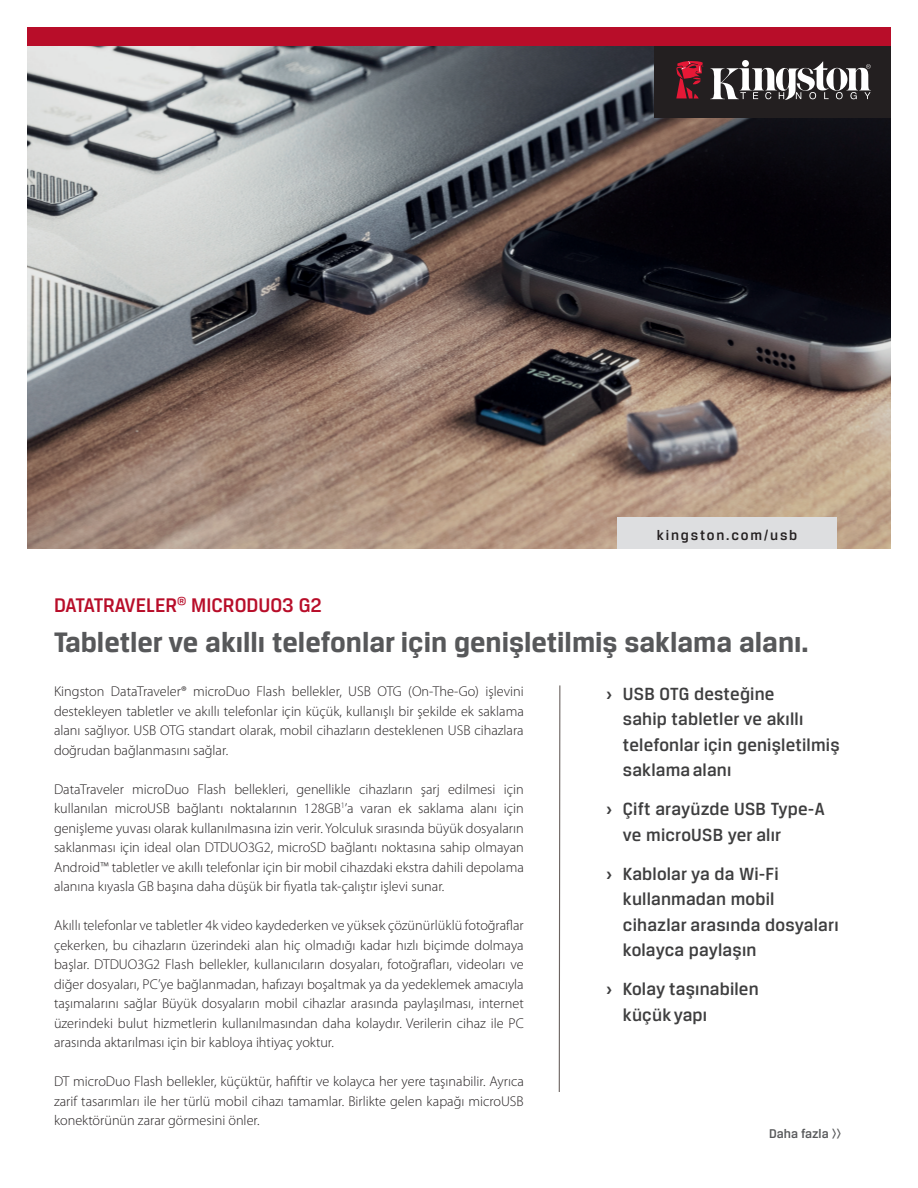
<style>
.page{position:relative;width:918px;height:1188px;background:#fff}
.page>*{position:absolute;margin:0;border:0;box-sizing:border-box;transform-origin:0 0}
.t1{font:700 30px "Breuer Text";color:#57585a}
.t2{font:500 21px "Breuer Text";color:#b80d29}
.t3{font:500 18.75px/25.5px "Breuer Text";letter-spacing:.01em;color:#3e3e3f}
.t4{font:500 15px "Breuer Text";letter-spacing:.12em;color:#231f20}
.t5{font:300 14.25px/19.5px "Myriad Pro";color:#231f20;text-align:justify}
.t6{font:500 13.5px "Breuer Text";color:#57585a}
.s1{font-weight:700}
</style>
<div class="page">
<img style="left:27px;top:46px;width:864px;height:503px">
<div style="left:617px;top:517px;width:220px;height:32px;background:#dddee0"></div>
<div style="left:27px;top:27px;width:864px;height:19px;background:#b80d29"></div>
<div style="left:655px;top:46px;width:236px;height:71px;background:#231f20"></div>
<svg style="left:710px;top:61px;width:161px;height:39px"></svg>
<svg style="left:676px;top:61px;width:28px;height:38px"></svg>
<svg style="left:558px;top:685px;width:3px;height:407px"></svg>
<h2 class="t2" style="left:54px;top:594px;width:269px">DATATRAVELER<sup>®</sup> MICRODUO3 G2</h2>
<p class="t4" style="left:657px;top:526px;width:142px">kingston.com/usb</p>
<h1 class="t1" style="left:54px;top:625px;width:756px">Tabletler ve akıllı telefonlar için genişletilmiş saklama alanı.</h1>
<p class="t5" style="left:54px;top:682px;width:471px">Kingston DataTraveler® microDuo Flash bellekler, USB OTG (On-The-Go) işlevini destekleyen tabletler ve akıllı telefonlar için küçük, kullanışlı bir şekilde ek saklama alanı sağlıyor. USB OTG standart olarak, mobil cihazların desteklenen USB cihazlara doğrudan bağlanmasını sağlar.</p>
<p class="t5" style="left:54px;top:779px;width:471px">DataTraveler microDuo Flash bellekleri, genellikle cihazların şarj edilmesi için kullanılan microUSB bağlantı noktalarının 128GB<sup>1</sup>’a varan ek saklama alanı için genişleme yuvası olarak kullanılmasına izin verir. Yolculuk sırasında büyük dosyaların saklanması için ideal olan DTDUO3G2, microSD bağlantı noktasına sahip olmayan Android™ tabletler ve akıllı telefonlar için bir mobil cihazdaki ekstra dahili depolama alanına kıyasla GB başına daha düşük bir fiyatla tak-çalıştır işlevi sunar.</p>
<p class="t5" style="left:54px;top:915px;width:471px">Akıllı telefonlar ve tabletler 4k video kaydederken ve yüksek çözünürlüklü fotoğraflar çekerken, bu cihazların üzerindeki alan hiç olmadığı kadar hızlı biçimde dolmaya başlar. DTDUO3G2 Flash bellekler, kullanıcıların dosyaları, fotoğrafları, videoları ve diğer dosyaları, PC’ye bağlanmadan, hafızayı boşaltmak ya da yedeklemek amacıyla taşımalarını sağlar Büyük dosyaların mobil cihazlar arasında paylaşılması, internet üzerindeki bulut hizmetlerin kullanılmasından daha kolaydır. Verilerin cihaz ile PC arasında aktarılması için bir kabloya ihtiyaç yoktur.</p>
<p class="t5" style="left:54px;top:1071px;width:471px">DT microDuo Flash bellekler, küçüktür, hafiftir ve kolayca her yere taşınabilir. Ayrıca zarif tasarımları ile her türlü mobil cihazı tamamlar. Birlikte gelen kapağı microUSB konektörünün zarar görmesini önler.</p>
<p class="t6" style="left:769px;top:1126px;width:74px">Daha fazla &gt;&gt;</p>
<h3 class="t3" style="left:623px;top:680px;width:218px;text-indent:-17px"><span class="s1">›</span> USB OTG desteğine<br>sahip tabletler ve akıllı telefonlar için genişletilmiş saklama alanı</h3>
<h3 class="t3" style="left:623px;top:796px;width:203px;text-indent:-17px"><span class="s1">›</span> Çift arayüzde USB Type-A ve microUSB yer alır</h3>
<h3 class="t3" style="left:623px;top:860px;width:217px;text-indent:-17px"><span class="s1">›</span> Kablolar ya da Wi-Fi kullanmadan mobil cihazlar arasında dosyaları kolayca paylaşın</h3>
<h3 class="t3" style="left:623px;top:976px;width:137px;text-indent:-17px"><span class="s1">›</span> Kolay taşınabilen küçük yapı</h3>
</div>
